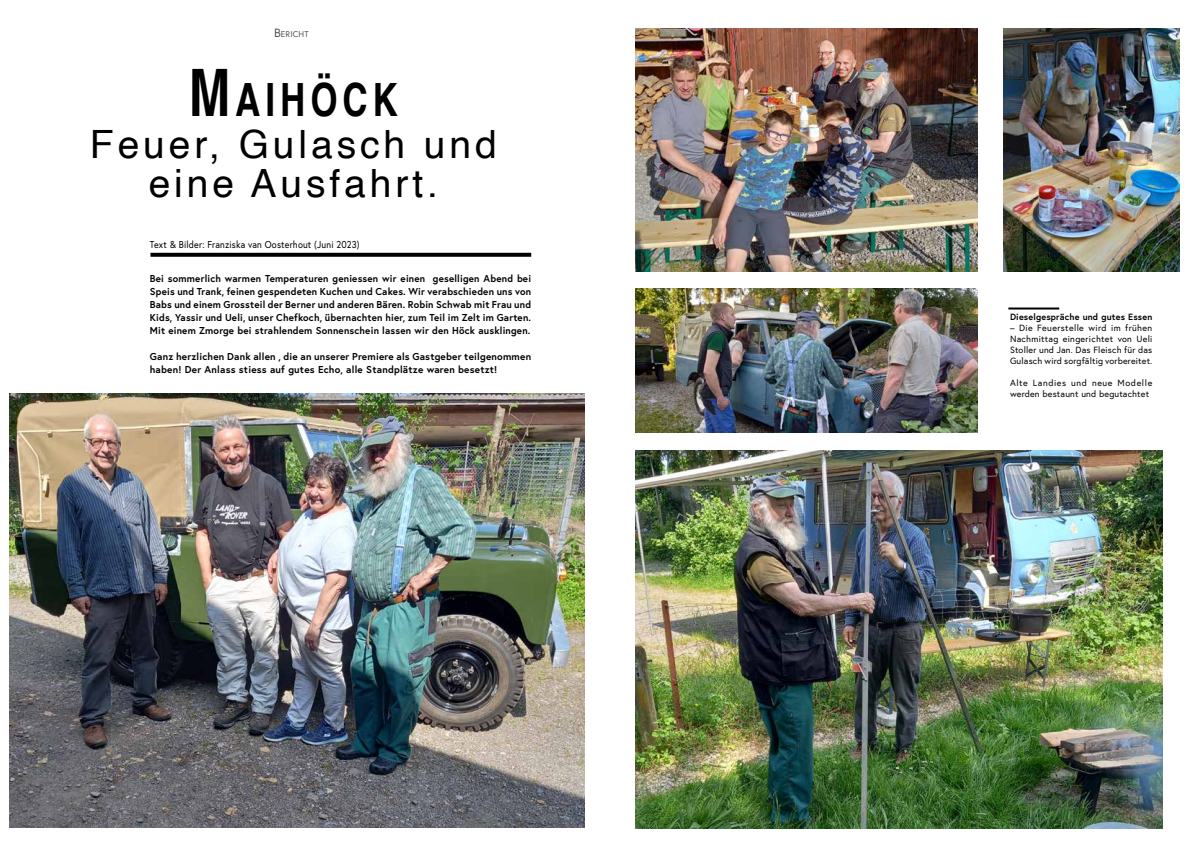
<style>
.page{position:relative;width:1191px;height:842px;background:#fff}
.page>*{position:absolute;margin:0;border:0;box-sizing:border-box;transform-origin:0 0}
.t1{font:700 45.9px "Helvetica";letter-spacing:.145em;color:#000;scale:.76 1}
.t2{font:39px/39px "Helvetica";letter-spacing:.1em;color:#000;text-align:center}
.t3{font:700 10px/13px "Europa";letter-spacing:.02em;color:#000;text-align:justify}
.t4{font:10px "Europa";letter-spacing:.02em;color:#000;scale:.9 1}
.t5{font:9px/11px "Europa";letter-spacing:.02em;color:#000;text-align:justify}
.t6{font:700 9px "Europa";letter-spacing:.02em;color:#000}
.t7{font:8.4px "Europa";letter-spacing:.015em;color:#535454}
.s1{font-size:12px}
.s2{font-size:65.5px}
</style>
<div class="page">
<svg style="left:150px;top:253px;width:381px;height:4px;background:#0e0e0e"></svg>
<img style="left:9px;top:393px;width:576px;height:435px">
<img style="left:635px;top:28px;width:342px;height:243px">
<img style="left:635px;top:450px;width:527px;height:378px">
<img style="left:1003px;top:28px;width:176px;height:243px">
<img style="left:635px;top:288px;width:342px;height:144px">
<hr style="left:1008px;top:307px;width:51px;height:2px;background:#000">
<p class="t7" style="left:274px;top:28px;width:36px"><span class="s1">B</span>ERICHT</p>
<h1 class="t1" style="left:189px;top:72px;width:277px"><span class="s2">M</span>aihöck</h1>
<h2 class="t2" style="left:90px;top:126px;width:408px">Feuer, Gulasch und eine Ausfahrt.</h2>
<p class="t4" style="left:150px;top:238px;width:235px">Text &amp; Bilder: Franziska van Oosterhout (Juni 2023)</p>
<p class="t3" style="left:150px;top:271px;width:383px">Bei sommerlich warmen Temperaturen geniessen wir einen geselligen Abend bei Speis und Trank, feinen gespendeten Kuchen und Cakes. Wir verabschieden uns von Babs und einem Grossteil der Berner und anderen Bären. Robin Schwab mit Frau und Kids, Yassir und Ueli, unser Chefkoch, übernachten hier, zum Teil im Zelt im Garten.<br>Mit einem Zmorge bei strahlendem Sonnenschein lassen wir den Höck ausklingen.</p>
<p class="t3" style="left:150px;top:349px;width:383px">Ganz herzlichen Dank allen , die an unserer Premiere als Gastgeber teilgenommen haben! Der Anlass stiess auf gutes Echo, alle Standplätze waren besetzt!</p>
<p class="t6" style="left:1010px;top:311px;width:144px">Dieselgespräche und gutes Essen</p>
<p class="t5" style="left:1010px;top:322px;width:144px">– Die Feuerstelle wird im frühen Nachmittag eingerichtet von Ueli Stoller und Jan. Das Fleisch für das Gulasch wird sorgfältig vorbereitet.</p>
<p class="t5" style="left:1010px;top:377px;width:144px">Alte Landies und neue Modelle werden bestaunt und begutachtet</p>
</div>
